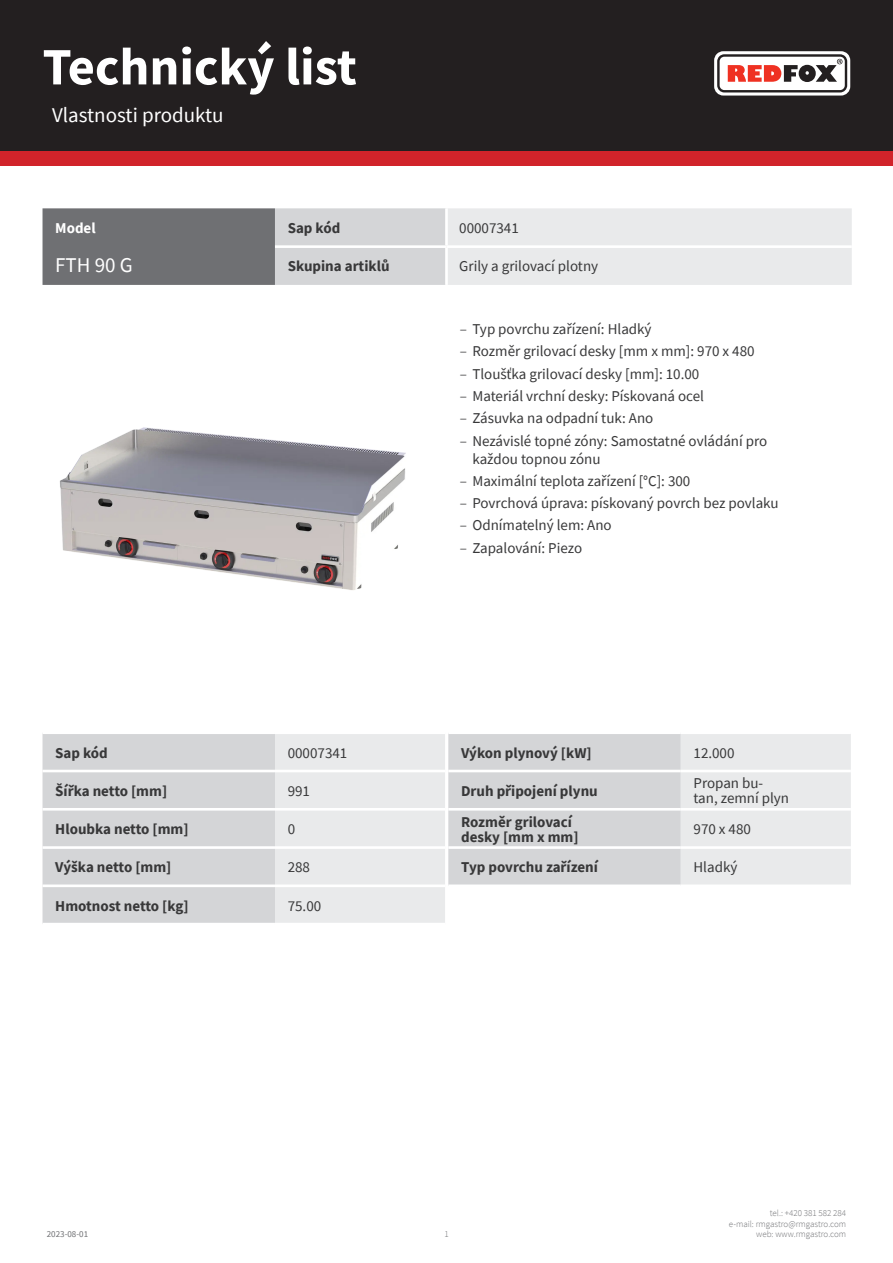
<style>
.page{position:relative;width:893px;height:1263px;background:#fff}
.page>*{position:absolute;margin:0;border:0;box-sizing:border-box;transform-origin:0 0}
.t1{font:700 52.5px "Source Sans Pro";color:#fff}
.kapitola{font:21px "Source Sans Pro";color:#fff}
.tabulka_-_headline{font:21px "Source Sans Pro";color:#fff}
.tabulka_-_text{font:15px/18px "Source Sans Pro";color:#383839}
.tabulka_-_text-2{font:700 15px/15px "Source Sans Pro";color:#383839}
.tabulka_-_text-3{font:700 15px "Source Sans Pro";color:#fff}
.t2{font:300 9px/10.8px "Source Sans Pro";color:#6f7073;text-align:right}
.t3{font:9px "Source Sans Pro";color:#6f7073}
.s1{font-weight:300}
</style>
<div class="page">
<div style="left:0;top:0;width:893px;height:166px;background:#d1232a"></div>
<div style="left:0;top:0;width:893px;height:151px;background:#231f20"></div>
<svg style="left:714px;top:51px;width:136px;height:45px"></svg>
<img style="left:60px;top:427px;width:346px;height:163px">
<svg style="left:43px;top:734px;width:808px;height:189px;background:#e1e2e3"></svg>
<hr style="left:448px;top:770px;width:233px;height:2px;background:#fff">
<hr style="left:681px;top:770px;width:170px;height:2px;background:#fff">
<hr style="left:448px;top:808px;width:233px;height:2px;background:#fff">
<hr style="left:681px;top:808px;width:170px;height:2px;background:#fff">
<hr style="left:448px;top:846px;width:233px;height:3px;background:#fff">
<hr style="left:681px;top:846px;width:170px;height:3px;background:#fff">
<hr style="left:448px;top:884px;width:233px;height:3px;background:#fff">
<hr style="left:681px;top:884px;width:170px;height:3px;background:#fff">
<svg style="left:43px;top:208px;width:809px;height:77px;background:#c0c1c3"></svg>
<hr style="left:445px;top:208px;width:3px;height:37px;background:#fff">
<hr style="left:275px;top:245px;width:171px;height:3px;background:#fff">
<hr style="left:446px;top:245px;width:406px;height:3px;background:#fff">
<hr style="left:445px;top:248px;width:3px;height:37px;background:#fff">
<h1 class="t1" style="left:43px;top:31px;width:316px">Technický list</h1>
<p class="kapitola" style="left:52px;top:101px;width:173px">Vlastnosti produktu</p>
<p class="tabulka_-_text-3" style="left:55px;top:218px;width:42px">Model</p>
<p class="tabulka_-_text-2" style="left:288px;top:220px;width:54px">Sap kód</p>
<p class="tabulka_-_text" style="left:459px;top:219px;width:61px">00007341</p>
<p class="tabulka_-_headline" style="left:55px;top:251px;width:79px">FTH 90 G</p>
<p class="tabulka_-_text-2" style="left:288px;top:259px;width:103px">Skupina artiklů</p>
<p class="tabulka_-_text" style="left:459px;top:257px;width:140px">Grily a grilovací plotny</p>
<p class="tabulka_-_text-2" style="left:55px;top:745px;width:54px">Sap kód</p>
<p class="tabulka_-_text" style="left:288px;top:743px;width:61px">00007341</p>
<p class="tabulka_-_text-2" style="left:55px;top:783px;width:113px">Šířka netto [mm]</p>
<p class="tabulka_-_text" style="left:288px;top:782px;width:24px">991</p>
<p class="tabulka_-_text-2" style="left:55px;top:821px;width:135px">Hloubka netto [mm]</p>
<p class="tabulka_-_text" style="left:288px;top:820px;width:9px">0</p>
<p class="tabulka_-_text-2" style="left:55px;top:860px;width:118px">Výška netto [mm]</p>
<p class="tabulka_-_text" style="left:288px;top:858px;width:24px">288</p>
<p class="tabulka_-_text-2" style="left:55px;top:898px;width:135px">Hmotnost netto [kg]</p>
<p class="tabulka_-_text" style="left:288px;top:896px;width:35px">75.00</p>
<p class="tabulka_-_text" style="left:460px;top:320px;width:193px"><span class="s1">–</span> Typ povrchu zařízení: Hladký</p>
<p class="tabulka_-_text" style="left:460px;top:342px;width:296px"><span class="s1">–</span> Rozměr grilovací desky [mm x mm]: 970 x 480</p>
<p class="tabulka_-_text" style="left:460px;top:365px;width:241px"><span class="s1">–</span> Tloušťka grilovací desky [mm]: 10.00</p>
<p class="tabulka_-_text" style="left:460px;top:387px;width:246px"><span class="s1">–</span> Materiál vrchní desky: Pískovaná ocel</p>
<p class="tabulka_-_text" style="left:460px;top:409px;width:195px"><span class="s1">–</span> Zásuvka na odpadní tuk: Ano</p>
<p class="tabulka_-_text" style="left:472px;top:431px;width:296px;text-indent:-13px"><span class="s1">–</span> Nezávislé topné zóny: Samostatné ovládání pro každou topnou zónu</p>
<p class="tabulka_-_text" style="left:460px;top:472px;width:232px"><span class="s1">–</span> Maximální teplota zařízení [°C]: 300</p>
<p class="tabulka_-_text" style="left:460px;top:494px;width:320px"><span class="s1">–</span> Povrchová úprava: pískovaný povrch bez povlaku</p>
<p class="tabulka_-_text" style="left:460px;top:516px;width:153px"><span class="s1">–</span> Odnímatelný lem: Ano</p>
<p class="tabulka_-_text" style="left:460px;top:538px;width:124px"><span class="s1">–</span> Zapalování: Piezo</p>
<p class="tabulka_-_text-2" style="left:461px;top:745px;width:132px">Výkon plynový [kW]</p>
<p class="tabulka_-_text" style="left:693px;top:743px;width:43px">12.000</p>
<p class="tabulka_-_text-2" style="left:461px;top:783px;width:138px">Druh připojení plynu</p>
<p class="tabulka_-_text" style="left:693px;top:776px;width:97px;line-height:15px">Propan bu&shy;tan, zemní plyn</p>
<p class="tabulka_-_text-2" style="left:461px;top:814px;width:119px">Rozměr grilovací desky [mm x mm]</p>
<p class="tabulka_-_text" style="left:693px;top:820px;width:59px">970 x 480</p>
<p class="tabulka_-_text-2" style="left:461px;top:860px;width:138px">Typ povrchu zařízení</p>
<p class="tabulka_-_text" style="left:693px;top:858px;width:45px">Hladký</p>
<p class="t3" style="left:47px;top:1229px;width:43px">2023-08-01</p>
<p class="t2" style="left:444px;top:1229px;width:6px">1</p>
<p class="t2" style="left:729px;top:1207px;width:119px">tel.: +420 381 582 284<br>e-mail: rmgastro@rmgastro.com web: www.rmgastro.com</p>
</div>
